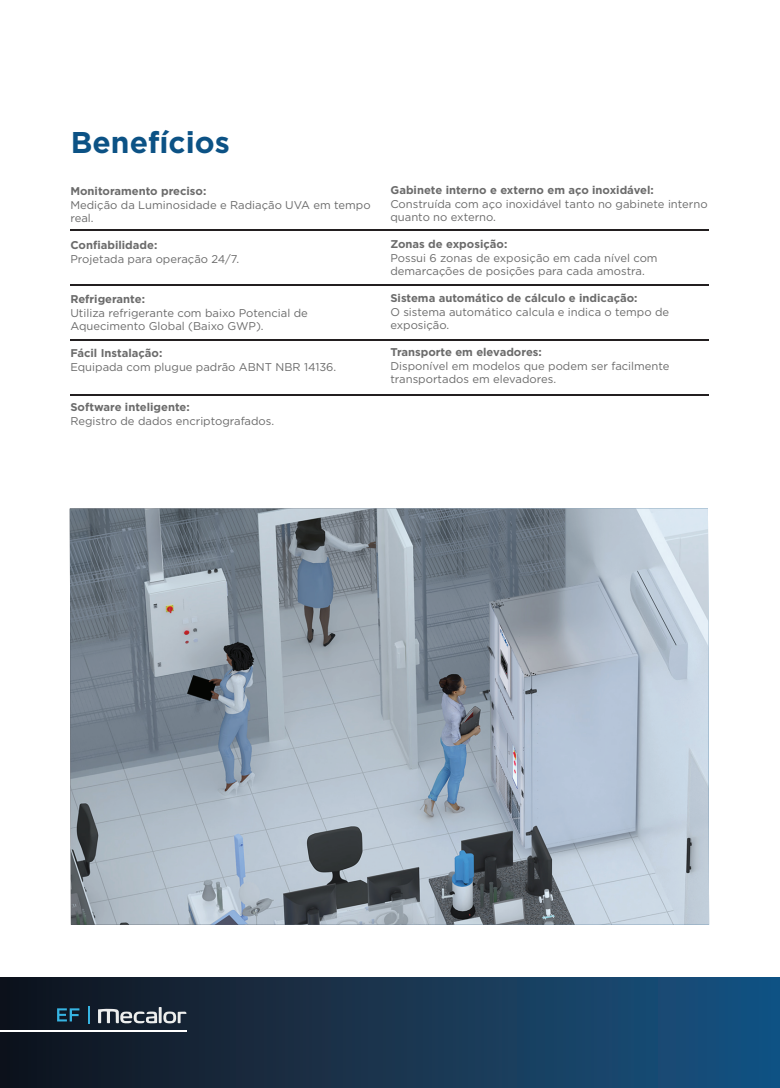
<style>
.page{position:relative;width:780px;height:1088px;background:#fff}
.page>*{position:absolute;margin:0;border:0;box-sizing:border-box;transform-origin:0 0}
.t1{font:700 30px "Gotham";color:#0c5285}
.t2{font:11.25px/13.5px "Gotham";color:#6b6b6b}
.t3{font:700 11.25px "Gotham";color:#6b6b6b}
</style>
<div class="page">
<div style="left:0;top:978px;width:780px;height:110px;background:linear-gradient(to right,#14141c,#195483)"></div>
<svg style="left:57px;top:1008px;width:22px;height:13px"></svg>
<svg style="left:88px;top:1006px;width:2px;height:18px"></svg>
<svg style="left:98px;top:1007px;width:88px;height:16px"></svg>
<hr style="left:0;top:1030px;width:186px;height:2px;background:#fff">
<hr style="left:70px;top:230px;width:638px;height:1px;background:#231f20">
<hr style="left:70px;top:285px;width:638px;height:1px;background:#231f20">
<hr style="left:70px;top:339px;width:638px;height:2px;background:#231f20">
<hr style="left:70px;top:394px;width:638px;height:2px;background:#231f20">
<img style="left:70px;top:508px;width:639px;height:417px">
<h1 class="t1" style="left:71px;top:123px;width:160px">Benefícios</h1>
<p class="t3" style="left:70px;top:184px;width:137px">Monitoramento preciso:</p>
<p class="t2" style="left:70px;top:198px;width:302px">Medição da Luminosidade e Radiação UVA em tempo real.</p>
<p class="t3" style="left:70px;top:238px;width:88px">Confiabilidade:</p>
<p class="t2" style="left:70px;top:252px;width:170px">Projetada para operação 24/7.</p>
<p class="t3" style="left:70px;top:292px;width:76px">Refrigerante:</p>
<p class="t2" style="left:70px;top:306px;width:239px">Utiliza refrigerante com baixo Potencial de<br>Aquecimento Global (Baixo GWP).</p>
<p class="t3" style="left:70px;top:346px;width:93px">Fácil Instalação:</p>
<p class="t2" style="left:70px;top:360px;width:267px">Equipada com plugue padrão ABNT NBR 14136.</p>
<p class="t3" style="left:70px;top:400px;width:121px">Software inteligente:</p>
<p class="t2" style="left:70px;top:414px;width:205px">Registro de dados encriptografados.</p>
<p class="t3" style="left:390px;top:183px;width:265px">Gabinete interno e externo em aço inoxidável:</p>
<p class="t2" style="left:390px;top:197px;width:319px">Construída com aço inoxidável tanto no gabinete interno quanto no externo.</p>
<p class="t3" style="left:390px;top:237px;width:118px">Zonas de exposição:</p>
<p class="t2" style="left:390px;top:251px;width:269px">Possui 6 zonas de exposição em cada nível com demarcações de posições para cada amostra.</p>
<p class="t3" style="left:390px;top:291px;width:249px">Sistema automático de cálculo e indicação:</p>
<p class="t2" style="left:390px;top:305px;width:280px">O sistema automático calcula e indica o tempo de exposição.</p>
<p class="t3" style="left:390px;top:345px;width:153px">Transporte em elevadores:</p>
<p class="t2" style="left:390px;top:359px;width:280px">Disponível em modelos que podem ser facilmente transportados em elevadores.</p>
</div>
